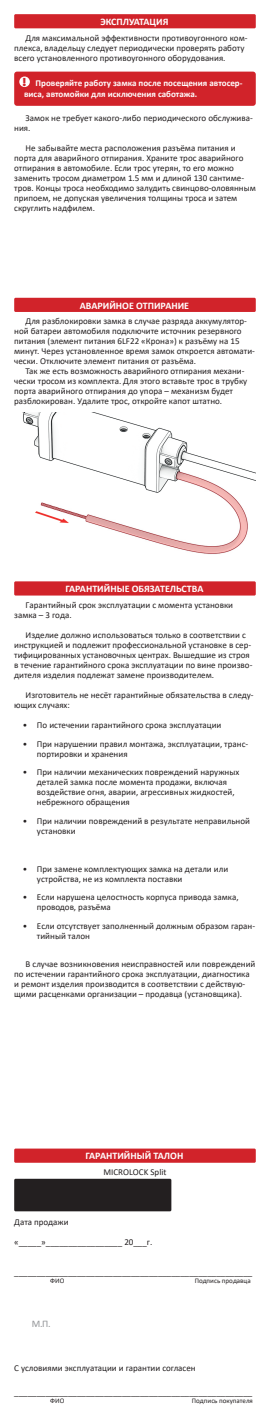
<style>
.page{position:relative;width:270px;height:1418px;background:#fff}
.page>*{position:absolute;margin:0;border:0;box-sizing:border-box;transform-origin:0 0}
.t1{font:12px "Bauhaus 93";color:#d1232a}
.t2{font:700 10px "Calibri";color:#fff}
.t3{font:10px "Calibri";color:#939598}
.t4{font:9px/10px "Calibri";color:#231f20}
.t5{font:700 9px/10.8px "Calibri";color:#fff}
.t6{font:7px "Calibri";color:#231f20}
</style>
<div class="page">
<div style="left:14px;top:14px;width:241px;height:14px;background:#d1232a"></div>
<div style="left:14px;top:581px;width:241px;height:14px;background:#d1232a"></div>
<div style="left:14px;top:298px;width:241px;height:14px;background:#d1232a"></div>
<div style="left:14px;top:1148px;width:241px;height:14px;background:#d1232a"></div>
<div style="left:14px;top:1178px;width:157px;height:33px;background:#231f20"></div>
<img style="left:22px;top:412px;width:233px;height:142px">
<div style="left:14px;top:72px;width:241px;height:34px;background:#d1232a;border-radius:3px"></div>
<div style="left:19px;top:76px;width:11px;height:11px;background:#fff;border-radius:50%"></div>
<p class="t2" style="left:100px;top:15px;width:69px">ЭКСПЛУАТАЦИЯ</p>
<p class="t4" style="left:14px;top:33px;width:234px;text-indent:11px">Для максимальной эффективности противоугонного ком&shy;плекса, владельцу следует периодически проверять работу всего установленного противоугонного оборудования.</p>
<p class="t1" style="left:22px;top:75px;width:7px">!</p>
<p class="t5" style="left:24px;top:78px;width:219px;text-indent:11px">Проверяйте работу замка после посещения автосер&shy;виса, автомойки для исключения саботажа.</p>
<p class="t4" style="left:14px;top:113px;width:240px;text-indent:11px">Замок не требует какого-либо периодического обслужива&shy;ния.</p>
<p class="t4" style="left:14px;top:143px;width:242px;text-indent:11px">Не забывайте места расположения разъёма питания и порта для аварийного отпирания. Храните трос аварийного отпирания в автомобиле. Если трос утерян, то его можно заменить тросом диаметром 1.5 мм и длиной 130 сантиме&shy;тров. Концы троса необходимо залудить свинцово-оловянным припоем, не допуская увеличения толщины троса и затем скруглить надфилем.</p>
<p class="t2" style="left:80px;top:298px;width:111px">АВАРИЙНОЕ ОТПИРАНИЕ</p>
<p class="t4" style="left:14px;top:316px;width:242px;text-indent:11px">Для разблокировки замка в случае разряда аккумулятор&shy;ной батареи автомобиля подключите источник резервного питания (элемент питания 6LF22 «Крона») к разъёму на 15 минут. Через установленное время замок откроется автомати&shy;чески. Отключите элемент питания от разъёма.</p>
<p class="t4" style="left:14px;top:366px;width:234px;text-indent:11px">Так же есть возможность аварийного отпирания механи&shy;чески тросом из комплекта. Для этого вставьте трос в трубку порта аварийного отпирания до упора – механизм будет разблокирован. Удалите трос, откройте капот штатно.</p>
<p class="t2" style="left:65px;top:582px;width:139px">ГАРАНТИЙНЫЕ ОБЯЗАТЕЛЬСТВА</p>
<p class="t4" style="left:14px;top:599px;width:220px;text-indent:11px">Гарантийный срок эксплуатации с момента установки замка – 3 года.</p>
<p class="t4" style="left:14px;top:629px;width:239px;text-indent:11px">Изделие должно использоваться только в соответствии с инструкцией и подлежит профессиональной установке в сер&shy;тифицированных установочных центрах. Вышедшие из строя в течение гарантийного срока эксплуатации по вине произво&shy;дителя изделия подлежат замене производителем.</p>
<p class="t4" style="left:14px;top:689px;width:240px;text-indent:11px">Изготовитель не несёт гарантийные обязательства в следу&shy;ющих случаях:</p>
<p class="t4" style="left:23px;top:719px;width:200px">• По истечении гарантийного срока эксплуатации</p>
<p class="t4" style="left:37px;top:738px;width:212px;text-indent:-14px">• При нарушении правил монтажа, эксплуатации, транс&shy;портировки и хранения</p>
<p class="t4" style="left:37px;top:766px;width:203px;text-indent:-14px">• При наличии механических повреждений наружных деталей замка после момента продажи, включая воздействие огня, аварии, агрессивных жидкостей, небрежного обращения</p>
<p class="t4" style="left:37px;top:815px;width:214px;text-indent:-14px">• При наличии повреждений в результате неправильной установки</p>
<p class="t4" style="left:37px;top:863px;width:192px;text-indent:-14px">• При замене комплектующих замка на детали или устройства, не из комплекта поставки</p>
<p class="t4" style="left:37px;top:892px;width:203px;text-indent:-14px">• Если нарушена целостность корпуса привода замка, проводов, разъёма</p>
<p class="t4" style="left:37px;top:920px;width:219px;text-indent:-14px">• Если отсутствует заполненный должным образом гаран&shy;тийный талон</p>
<p class="t4" style="left:14px;top:959px;width:242px;text-indent:11px">В случае возникновения неисправностей или повреждений по истечении гарантийного срока эксплуатации, диагностика и ремонт изделия производится в соответствии с действую&shy;щими расценками организации – продавца (установщика).</p>
<p class="t2" style="left:85px;top:1148px;width:99px">ГАРАНТИЙНЫЙ ТАЛОН</p>
<p class="t4" style="left:103px;top:1166px;width:64px">МICROLOCK Split</p>
<p class="t4" style="left:14px;top:1216px;width:56px">Дата продажи</p>
<p class="t4" style="left:14px;top:1236px;width:139px">«_____»_________________ 20___г.</p>
<p class="t4" style="left:14px;top:1266px;width:239px">_____________________________________________________</p>
<p class="t6" style="left:50px;top:1275px;width:16px">ФИО</p>
<p class="t6" style="left:194px;top:1275px;width:57px">Подпись продавца</p>
<p class="t3" style="left:32px;top:1316px;width:21px">М.П.</p>
<p class="t4" style="left:14px;top:1362px;width:183px">С условиями эксплуатации и гарантии согласен</p>
<p class="t4" style="left:14px;top:1386px;width:239px">_____________________________________________________</p>
<p class="t6" style="left:50px;top:1395px;width:16px">ФИО</p>
<p class="t6" style="left:191px;top:1395px;width:62px">Подпись покупателя</p>
</div>
